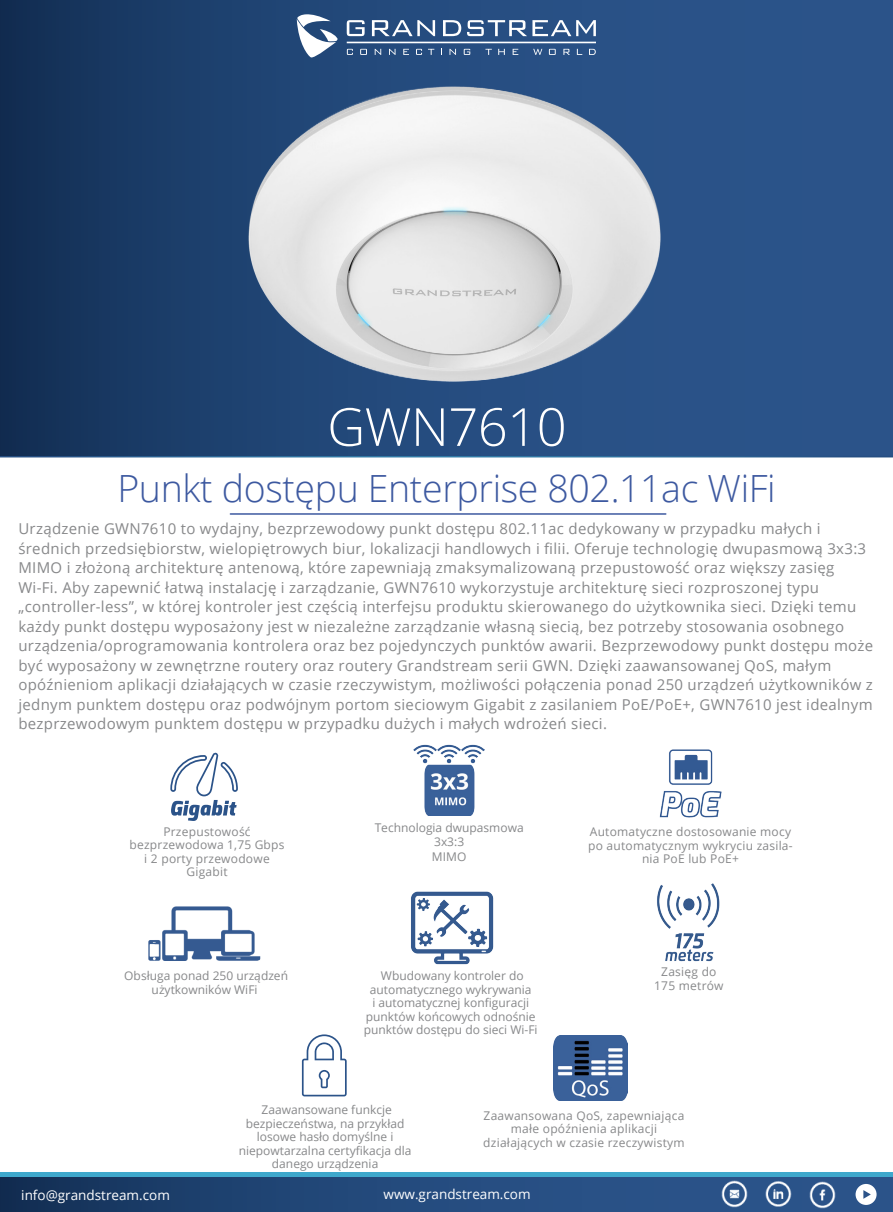
<style>
.page{position:relative;width:893px;height:1212px;background:#fff}
.page>*{position:absolute;margin:0;border:0;box-sizing:border-box;transform-origin:0 0}
.t1{font:300 52.5px "Open Sans";letter-spacing:-.01em;color:#fff}
.t2{font:300 37.5px "Open Sans";letter-spacing:-.01em;color:#3d59a0}
.t3{font:15px/19.5px "Open Sans";letter-spacing:.02em;color:#87888a}
.t4{font:13.5px "Open Sans";color:#fff}
.t5{font:12px/13.5px "Open Sans";color:#87888a;text-align:center}
.t6{font:12px/13.5px "Open Sans";letter-spacing:.02em;color:#87888a;text-align:center}
</style>
<div class="page">
<svg style="left:0;top:0;width:893px;height:457px;background:#506c91"></svg>
<div style="left:0;top:1176px;width:893px;height:36px;background:linear-gradient(to right,#16365f,#305b94)"></div>
<hr style="left:0;top:1173px;width:893px;height:4px;background:#3ea8cc">
<img style="left:766px;top:1181px;width:26px;height:27px">
<img style="left:810px;top:1182px;width:26px;height:26px">
<img style="left:721px;top:1181px;width:26px;height:26px">
<div style="left:855px;top:1184px;width:22px;height:21px;background:#fff;border-radius:50%"></div>
<svg style="left:863px;top:1190px;width:8px;height:9px"></svg>
<svg style="left:297px;top:14px;width:41px;height:45px"></svg>
<svg style="left:347px;top:20px;width:18px;height:16px"></svg>
<svg style="left:372px;top:20px;width:63px;height:16px"></svg>
<svg style="left:443px;top:20px;width:18px;height:16px"></svg>
<svg style="left:467px;top:20px;width:129px;height:16px"></svg>
<svg style="left:347px;top:49px;width:6px;height:6px"></svg>
<svg style="left:360px;top:49px;width:7px;height:6px"></svg>
<svg style="left:375px;top:49px;width:6px;height:6px"></svg>
<svg style="left:389px;top:49px;width:6px;height:6px"></svg>
<svg style="left:403px;top:49px;width:6px;height:6px"></svg>
<svg style="left:416px;top:49px;width:6px;height:6px"></svg>
<svg style="left:428px;top:49px;width:6px;height:6px"></svg>
<svg style="left:449px;top:49px;width:7px;height:6px"></svg>
<svg style="left:464px;top:49px;width:6px;height:6px"></svg>
<svg style="left:485px;top:49px;width:7px;height:6px"></svg>
<svg style="left:498px;top:49px;width:7px;height:6px"></svg>
<svg style="left:513px;top:49px;width:5px;height:6px"></svg>
<svg style="left:589px;top:49px;width:7px;height:6px"></svg>
<svg style="left:549px;top:49px;width:7px;height:6px"></svg>
<svg style="left:563px;top:49px;width:7px;height:6px"></svg>
<svg style="left:577px;top:49px;width:5px;height:6px"></svg>
<svg style="left:533px;top:49px;width:9px;height:6px"></svg>
<hr style="left:347px;top:42px;width:249px;height:1px;background:#fff">
<hr style="left:230px;top:513px;width:436px;height:2px;background:#3d59a0">
<img style="left:411px;top:891px;width:83px;height:74px">
<svg style="left:171px;top:752px;width:67px;height:69px"></svg>
<img style="left:659px;top:749px;width:63px;height:69px">
<img style="left:414px;top:744px;width:71px;height:72px">
<img style="left:148px;top:906px;width:113px;height:55px">
<svg style="left:302px;top:1034px;width:45px;height:62px"></svg>
<img style="left:657px;top:883px;width:63px;height:79px">
<img style="left:554px;top:1035px;width:74px;height:65px">
<h1 class="t1" style="left:327px;top:391px;width:241px">GWN7610</h1>
<h2 class="t2" style="left:117px;top:462px;width:660px">Punkt dostępu Enterprise 802.11ac WiFi</h2>
<p class="t3" style="left:18px;top:519px;width:856px">Urządzenie GWN7610 to wydajny, bezprzewodowy punkt dostępu 802.11ac dedykowany w przypadku małych i średnich przedsiębiorstw, wielopiętrowych biur, lokalizacji handlowych i filii. Oferuje technologię dwupasmową 3x3:3<br>MIMO i złożoną architekturę antenową, które zapewniają zmaksymalizowaną przepustowość oraz większy zasięg Wi-Fi. Aby zapewnić łatwą instalację i zarządzanie, GWN7610 wykorzystuje architekturę sieci rozproszonej typu „controller-less”, w której kontroler jest częścią interfejsu produktu skierowanego do użytkownika sieci. Dzięki temu każdy punkt dostępu wyposażony jest w niezależne zarządzanie własną siecią, bez potrzeby stosowania osobnego urządzenia/oprogramowania kontrolera oraz bez pojedynczych punktów awarii. Bezprzewodowy punkt dostępu może być wyposażony w zewnętrzne routery oraz routery Grandstream serii GWN. Dzięki zaawansowanej QoS, małym opóźnieniom aplikacji działających w czasie rzeczywistym, możliwości połączenia ponad 250 urządzeń użytkowników z jednym punktem dostępu oraz podwójnym portom sieciowym Gigabit z zasilaniem PoE/PoE+, GWN7610 jest idealnym bezprzewodowym punktem dostępu w przypadku dużych i małych wdrożeń sieci.</p>
<p class="t6" style="left:130px;top:824px;width:157px">Przepustowość bezprzewodowa 1,75 Gbps i 2 porty przewodowe<br>Gigabit</p>
<p class="t5" style="left:124px;top:968px;width:165px">Obsługa ponad 250 urządzeń użytkowników WiFi</p>
<p class="t5" style="left:375px;top:821px;width:150px">Technologia dwupasmowa<br>3x3:3</p>
<p class="t5" style="left:432px;top:849px;width:36px">MIMO</p>
<p class="t5" style="left:364px;top:968px;width:175px">Wbudowany kontroler do automatycznego wykrywania<br>i automatycznej konfiguracji punktów końcowych odnośnie punktów dostępu do sieci Wi-Fi</p>
<p class="t6" style="left:588px;top:825px;width:206px">Automatyczne dostosowanie mocy po automatycznym wykryciu zasila&shy;nia PoE lub PoE+</p>
<p class="t6" style="left:654px;top:965px;width:71px">Zasięg do<br>175 metrów</p>
<p class="t5" style="left:239px;top:1103px;width:174px">Zaawansowane funkcje bezpieczeństwa, na przykład losowe hasło domyślne i niepowtarzalna certyfikacja dla danego urządzenia</p>
<p class="t6" style="left:483px;top:1108px;width:203px">Zaawansowana QoS, zapewniająca małe opóźnienia aplikacji działających w czasie rzeczywistym</p>
<p class="t4" style="left:21px;top:1186px;width:150px">info@grandstream.com</p>
<p class="t4" style="left:384px;top:1185px;width:149px">www.grandstream.com</p>
</div>
